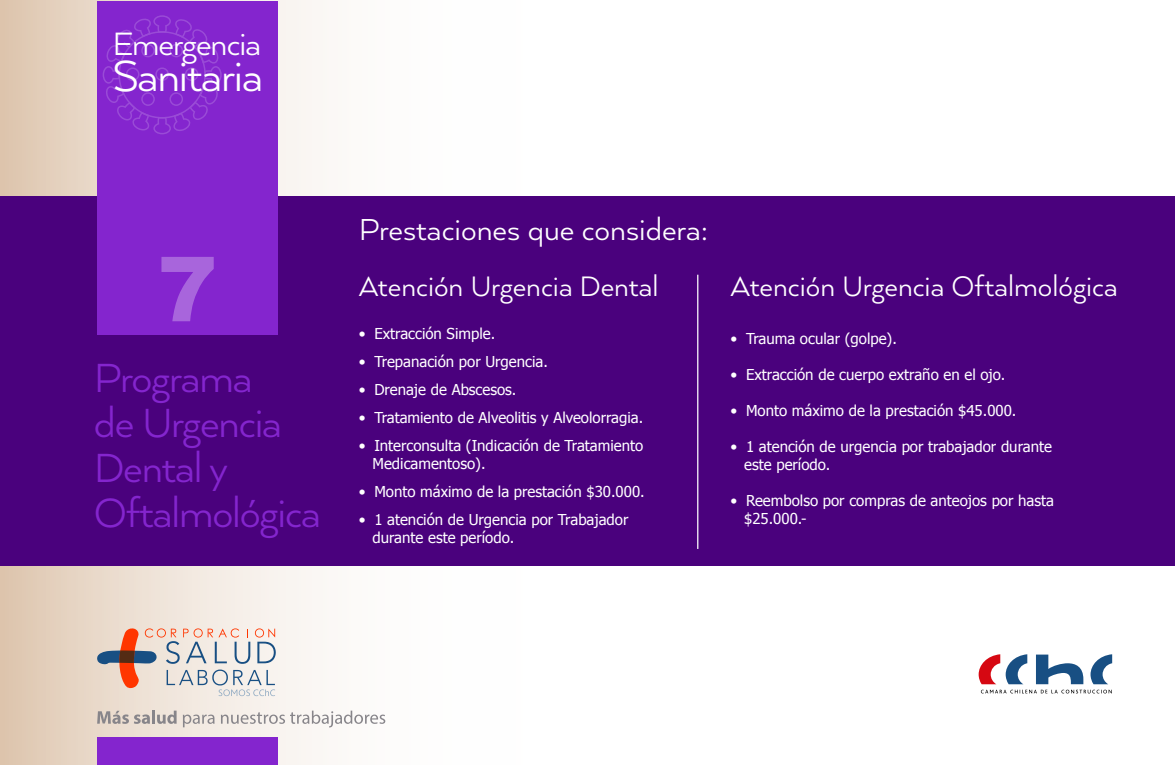
<style>
.page{position:relative;width:1175px;height:765px;background:#fff}
.page>*{position:absolute;margin:0;border:0;box-sizing:border-box;transform-origin:0 0}
.t1{font:900 90px "Arial";color:rgb(255 255 255/.3)}
.t2{font:50px "Arquitecta";letter-spacing:-.025em;color:#fff}
.t3{font:47px/45px "Arquitecta";letter-spacing:-.025em;color:#8425ce}
.t4{font:37.25px "Arquitecta";letter-spacing:-.025em;color:#fff}
.t5{font:35px "Arquitecta";color:#fff}
.t6{font:32.5px "Arquitecta";color:#fff}
.t7{font:15px/18px "Tahoma";color:#fff}
</style>
<div class="page">
<svg style="left:0;top:0;width:548px;height:765px"></svg>
<div style="left:0;top:197px;width:1175px;height:369px;background:#4a017d"></div>
<svg style="left:97px;top:628px;width:179px;height:68px;background:#d7c7c1"></svg>
<svg style="left:97px;top:711px;width:80px;height:13px"></svg>
<svg style="left:183px;top:715px;width:32px;height:12px"></svg>
<svg style="left:221px;top:711px;width:164px;height:17px"></svg>
<div style="left:97px;top:1px;width:181px;height:334px;background:#8425ce"></div>
<div style="left:97px;top:737px;width:181px;height:28px;background:#8425ce"></div>
<svg style="left:1036px;top:655px;width:47px;height:29px"></svg>
<svg style="left:1091px;top:654px;width:21px;height:30px"></svg>
<svg style="left:1006px;top:654px;width:21px;height:30px"></svg>
<svg style="left:979px;top:654px;width:21px;height:30px"></svg>
<svg style="left:981px;top:690px;width:131px;height:3px"></svg>
<hr style="left:697px;top:275px;width:1px;height:274px;background:#fff">
<svg style="left:103px;top:15px;width:119px;height:119px"></svg>
<h3 class="t4" style="left:112px;top:21px;width:150px">Emergencia</h3>
<h2 class="t2" style="left:112px;top:45px;width:152px">Sanitaria</h2>
<h1 class="t1" style="left:157px;top:224px;width:62px">7</h1>
<h3 class="t3" style="left:94px;top:353px;width:228px">Programa<br>de Urgencia<br>Dental y<br>Oftalmológica</h3>
<h3 class="t5" style="left:359px;top:208px;width:350px">Prestaciones que considera:</h3>
<h3 class="t6" style="left:359px;top:266px;width:301px">Atención Urgencia Dental</h3>
<h3 class="t6" style="left:731px;top:266px;width:389px">Atención Urgencia Oftalmológica</h3>
<p class="t7" style="left:359px;top:324px;width:138px">• Extracción Simple.</p>
<p class="t7" style="left:359px;top:352px;width:190px">• Trepanación por Urgencia.</p>
<p class="t7" style="left:359px;top:380px;width:159px">• Drenaje de Abscesos.</p>
<p class="t7" style="left:359px;top:408px;width:286px">• Tratamiento de Alveolitis y Alveolorragia.</p>
<p class="t7" style="left:372px;top:436px;width:272px;text-indent:-14px">• Interconsulta (Indicación de Tratamiento<br>Medicamentoso).</p>
<p class="t7" style="left:359px;top:482px;width:287px">• Monto máximo de la prestación $30.000.</p>
<p class="t7" style="left:372px;top:510px;width:257px;text-indent:-14px">• 1 atención de Urgencia por Trabajador durante este período.</p>
<p class="t7" style="left:731px;top:329px;width:168px">• Trauma ocular (golpe).</p>
<p class="t7" style="left:731px;top:365px;width:276px">• Extracción de cuerpo extraño en el ojo.</p>
<p class="t7" style="left:731px;top:401px;width:287px">• Monto máximo de la prestación $45.000.</p>
<p class="t7" style="left:744px;top:437px;width:309px;text-indent:-14px">• 1 atención de urgencia por trabajador durante este período.</p>
<p class="t7" style="left:744px;top:491px;width:311px;text-indent:-14px">• Reembolso por compras de anteojos por hasta $25.000.-</p>
</div>
